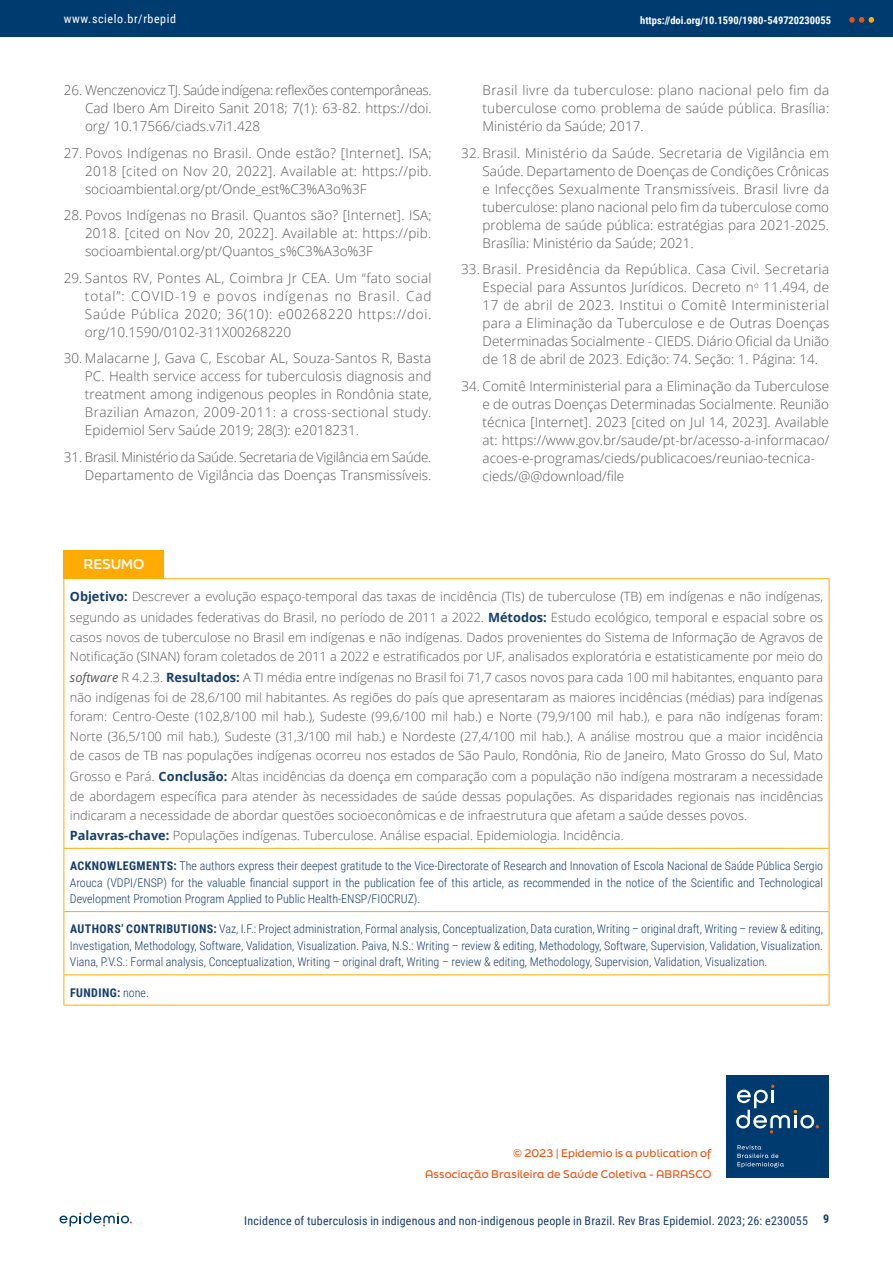
<style>
.page{position:relative;width:893px;height:1263px;background:#fff}
.page>*{position:absolute;margin:0;border:0;box-sizing:border-box;transform-origin:0 0}
.t1{font:300 13.5px/18px "Open Sans";color:#575756;text-align:justify}
.t2{font:700 13.5px "Final Six";letter-spacing:-.01em;color:#fff}
.t3{font:300 12.75px/19.5px "Open Sans";color:#575756}
.t4{font:300 12px/16.5px "Roboto Condensed";color:#173d6b;text-align:justify}
.t5{font:12px "Roboto Condensed";letter-spacing:.015em;color:#173d6b}
.t6{font:12px "Roboto Condensed";letter-spacing:.05em;color:#fff}
.t7{font:700 12px "Roboto Condensed";letter-spacing:.035em;color:#173d6b}
.t8{font:500 10.5px/21px "Final Six";letter-spacing:.015em;color:#e85412;text-align:right}
.t9{font:700 10.5px "Roboto Condensed";color:#fff}
.s1{font-weight:700;color:#173d6b}
.s2{font-weight:400;font-style:italic}
.s3{font-weight:700}
.s4{font-weight:300}
</style>
<div class="page">
<div style="left:0;top:0;width:893px;height:36px;background:#003b70"></div>
<svg style="left:849px;top:17px;width:25px;height:6px"></svg>
<svg style="left:60px;top:1212px;width:72px;height:14px"></svg>
<div style="left:726px;top:1075px;width:103px;height:103px;background:#003b70"></div>
<svg style="left:737px;top:1145px;width:47px;height:22px"></svg>
<svg style="left:736px;top:1084px;width:83px;height:49px"></svg>
<div style="left:64px;top:551px;width:100px;height:28px;background:#ffab03"></div>
<hr style="left:64px;top:579px;width:1px;height:269px;background:#ffab03">
<hr style="left:164px;top:578px;width:665px;height:1px;background:#ffab03">
<hr style="left:829px;top:579px;width:1px;height:269px;background:#ffab03">
<hr style="left:64px;top:849px;width:1px;height:62px;background:#ffab03">
<hr style="left:64px;top:911px;width:1px;height:63px;background:#ffab03">
<hr style="left:829px;top:849px;width:1px;height:62px;background:#ffab03">
<hr style="left:829px;top:911px;width:1px;height:63px;background:#ffab03">
<hr style="left:64px;top:848px;width:100px;height:1px;background:#ffab03">
<hr style="left:164px;top:848px;width:665px;height:1px;background:#ffab03">
<hr style="left:64px;top:911px;width:100px;height:1px;background:#ffab03">
<hr style="left:164px;top:911px;width:665px;height:1px;background:#ffab03">
<hr style="left:64px;top:974px;width:100px;height:1px;background:#ffab03">
<hr style="left:164px;top:974px;width:665px;height:1px;background:#ffab03">
<hr style="left:64px;top:975px;width:1px;height:30px;background:#ffab03">
<hr style="left:829px;top:975px;width:1px;height:30px;background:#ffab03">
<hr style="left:64px;top:1005px;width:100px;height:1px;background:#ffab03">
<hr style="left:164px;top:1005px;width:665px;height:1px;background:#ffab03">
<p class="t6" style="left:64px;top:10px;width:114px">www.scielo.br/rbepid</p>
<p class="t1" style="left:85px;top:81px;width:348px;text-indent:-21px">26. Wenczenovicz TJ. Saúde indígena: reflexões contemporâneas.<br>Cad Ibero Am Direito Sanit 2018; 7(1): 63-82. https://doi. org/ 10.17566/ciads.v7i1.428</p>
<p class="t1" style="left:85px;top:144px;width:348px;text-indent:-21px">27. Povos Indígenas no Brasil. Onde estão? [Internet]. ISA; 2018 [cited on Nov 20, 2022]. Available at: https://pib. socioambiental.org/pt/Onde_est%C3%A3o%3F</p>
<p class="t1" style="left:85px;top:206px;width:348px;text-indent:-21px">28. Povos Indígenas no Brasil. Quantos são? [Internet]. ISA; 2018. [cited on Nov 20, 2022]. Available at: https://pib. socioambiental.org/pt/Quantos_s%C3%A3o%3F</p>
<p class="t1" style="left:85px;top:269px;width:348px;text-indent:-21px">29. Santos RV, Pontes AL, Coimbra Jr CEA. Um “fato social total”: COVID-19 e povos indígenas no Brasil. Cad Saúde Pública 2020; 36(10): e00268220 https://doi. org/10.1590/0102-311X00268220</p>
<p class="t1" style="left:85px;top:349px;width:348px;text-indent:-21px">30. Malacarne J, Gava C, Escobar AL, Souza-Santos R, Basta PC. Health service access for tuberculosis diagnosis and treatment among indigenous peoples in Rondônia state, Brazilian Amazon, 2009-2011: a cross-sectional study.<br>Epidemiol Serv Saúde 2019; 28(3): e2018231.</p>
<p class="t1" style="left:64px;top:448px;width:369px;text-align:right">31. Brasil. Ministério da Saúde. Secretaria de Vigilância em Saúde.<br>Departamento de Vigilância das Doenças Transmissíveis.</p>
<p class="t9" style="left:640px;top:12px;width:192px">https://doi.org/10.1590/1980-549720230055</p>
<p class="t1" style="left:483px;top:81px;width:348px">Brasil livre da tuberculose: plano nacional pelo fim da tuberculose como problema de saúde pública. Brasília:<br>Ministério da Saúde; 2017.</p>
<p class="t1" style="left:483px;top:144px;width:348px;text-indent:-21px">32. Brasil. Ministério da Saúde. Secretaria de Vigilância em Saúde. Departamento de Doenças de Condições Crônicas e Infecções Sexualmente Transmissíveis. Brasil livre da tuberculose: plano nacional pelo fim da tuberculose como problema de saúde pública: estratégias para 2021-2025.<br>Brasília: Ministério da Saúde; 2021.</p>
<p class="t1" style="left:482px;top:260px;width:348px;text-indent:-21px">33. Brasil. Presidência da República. Casa Civil. Secretaria Especial para Assuntos Jurídicos. Decreto n<sup>o</sup> 11.494, de 17 de abril de 2023. Institui o Comitê Interministerial para a Eliminação da Tuberculose e de Outras Doenças Determinadas Socialmente - CIEDS. Diário Oficial da União de 18 de abril de 2023. Edição: 74. Seção: 1. Página: 14.</p>
<p class="t1" style="left:483px;top:377px;width:348px;text-align:left;text-indent:-21px">34. Comitê Interministerial para a Eliminação da Tuberculose e de outras Doenças Determinadas Socialmente. Reunião técnica [Internet]. 2023 [cited on Jul 14, 2023]. Available at: https://www.gov.br/saude/pt-br/acesso-a-informacao/ acoes-e-programas/cieds/publicacoes/reuniao-tecnica&shy;cieds/@@download/file</p>
<p class="t2" style="left:84px;top:554px;width:62px">RESUMO</p>
<p class="t3" style="left:70px;top:586px;width:755px;line-height:21px"><span class="s1">Objetivo:</span> Descrever a evolução espaço-temporal das taxas de incidência (TIs) de tuberculose (TB) em indígenas e não indígenas, segundo as unidades federativas do Brasil, no período de 2011 a 2022. <span class="s1">Métodos:</span> Estudo ecológico, temporal e espacial sobre os</p>
<p class="t3" style="left:70px;top:627px;width:755px">casos novos de tuberculose no Brasil em indígenas e não indígenas. Dados provenientes do Sistema de Informação de Agravos de<br>Notificação (SINAN) foram coletados de 2011 a 2022 e estratificados por UF, analisados exploratória e estatisticamente por meio do</p>
<p class="t3" style="left:70px;top:667px;width:755px;text-align:justify"><span class="s2">software</span> R 4.2.3. <span class="s1">Resultados:</span> A TI média entre indígenas no Brasil foi 71,7 casos novos para cada 100 mil habitantes, enquanto para não indígenas foi de 28,6/100 mil habitantes. As regiões do país que apresentaram as maiores incidências (médias) para indígenas foram: Centro-Oeste (102,8/100 mil hab.), Sudeste (99,6/100 mil hab.) e Norte (79,9/100 mil hab.), e para não indígenas foram:<br>Norte (36,5/100 mil hab.), Sudeste (31,3/100 mil hab.) e Nordeste (27,4/100 mil hab.). A análise mostrou que a maior incidência de casos de TB nas populações indígenas ocorreu nos estados de São Paulo, Rondônia, Rio de Janeiro, Mato Grosso do Sul, Mato</p>
<p class="t3" style="left:70px;top:766px;width:755px">Grosso e Pará. <span class="s1">Conclusão:</span> Altas incidências da doença em comparação com a população não indígena mostraram a necessidade de abordagem específica para atender às necessidades de saúde dessas populações. As disparidades regionais nas incidências indicaram a necessidade de abordar questões socioeconômicas e de infraestrutura que afetam a saúde desses povos.<br><span class="s1">Palavras-chave:</span> Populações indígenas. Tuberculose. Análise espacial. Epidemiologia. Incidência.</p>
<p class="t4" style="left:70px;top:857px;width:755px"><span class="s3">ACKNOWLEGMENTS:</span> The authors express their deepest gratitude to the Vice-Directorate of Research and Innovation of Escola Nacional de Saúde Pública Sergio Arouca (VDPI/ENSP) for the valuable financial support in the publication fee of this article, as recommended in the notice of the Scientific and Technological Development Promotion Program Applied to Public Health-ENSP/FIOCRUZ).</p>
<p class="t4" style="left:70px;top:920px;width:755px"><span class="s3">AUTHORS’ CONTRIBUTIONS:</span> Vaz, I.F.: Project administration, Formal analysis, Conceptualization, Data curation, Writing – original draft, Writing – review &amp; editing, Investigation, Methodology, Software, Validation, Visualization. Paiva, N.S.: Writing – review &amp; editing, Methodology, Software, Supervision, Validation, Visualization.<br>Viana, P.V.S.: Formal analysis, Conceptualization, Writing – original draft, Writing – review &amp; editing, Methodology, Supervision, Validation, Visualization.</p>
<p class="t7" style="left:70px;top:984px;width:80px">FUNDING: <span class="s4">none.</span></p>
<p class="t8" style="left:425px;top:1142px;width:288px">© 2023 | Epidemio is a publication of<br>Associação Brasileira de Saúde Coletiva - ABRASCO</p>
<p class="t5" style="left:244px;top:1212px;width:565px">Incidence of tuberculosis in indigenous and non-indigenous people in Brazil. Rev Bras Epidemiol. 2023; 26: e230055</p>
<p class="t7" style="left:823px;top:1211px;width:8px">9</p>
</div>
